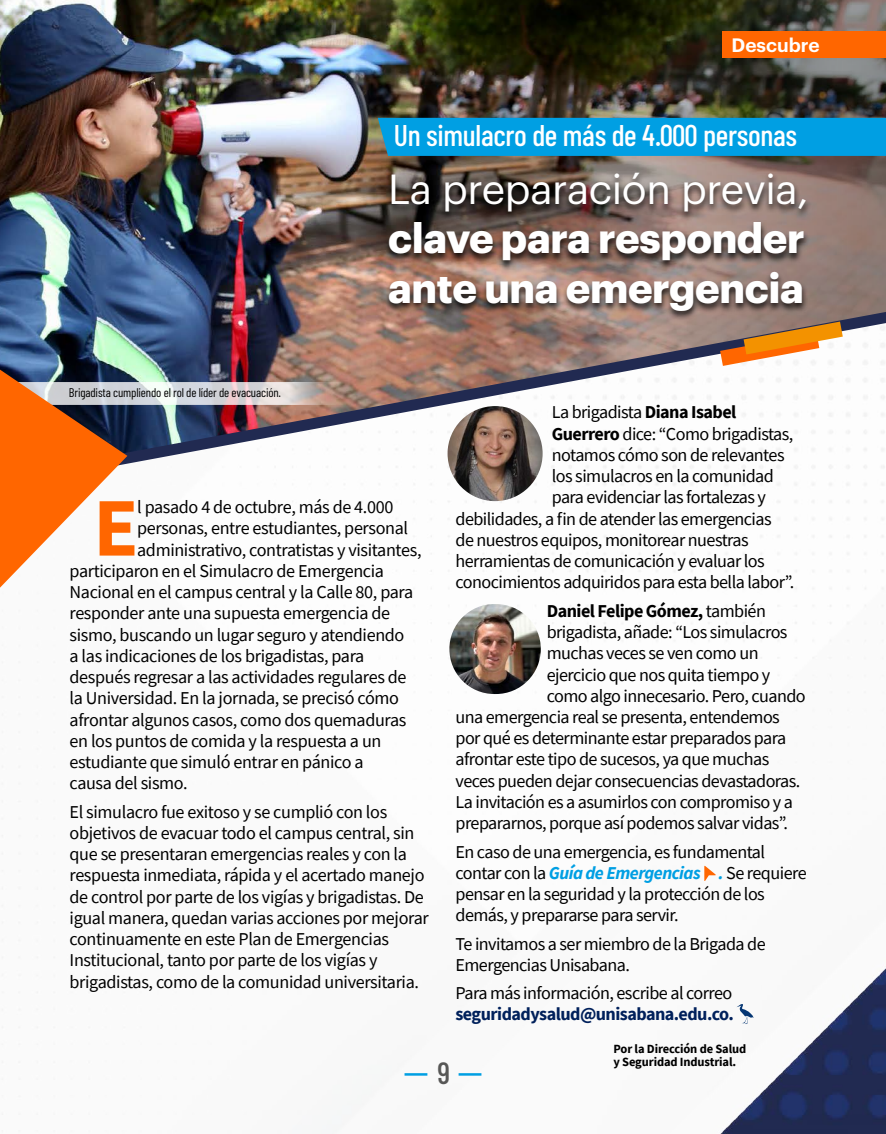
<style>
.page{position:relative;width:886px;height:1134px;background:#fff}
.page>*{position:absolute;margin:0;border:0;box-sizing:border-box;transform-origin:0 0}
.t1{font:700 83.25px "Source Sans Pro";color:#f60}
.t2{font:700 41.12px/49.4px "Graphik";letter-spacing:-.01em;color:#fff}
.t3{font:41.12px "Graphik";letter-spacing:-.01em;color:#fff}
.t4{font:500 30.75px "Barlow Condensed";color:#575756}
.t5{font:500 30px "Barlow Condensed";letter-spacing:-.01em;color:#fff}
.t6{font:600 19px "Graphik";color:#fff}
.t7{font:18.12px/21.2px "Source Sans Pro";letter-spacing:-.03em;color:#000}
.t8{font:700 18.12px "Source Sans Pro";letter-spacing:-.03em;color:#00205b}
.t9{font:700 18.12px "Source Sans Pro";letter-spacing:-.03em;color:#000}
.t10{font:12.5px "Barlow Condensed";letter-spacing:-.01em;color:#000}
.t11{font:700 12.5px/13.8px "Source Sans Pro";letter-spacing:-.01em;color:#000}
.s1{font-weight:700}
.s2{font-weight:400}
.s3{font-weight:700;font-style:italic;color:#009fe3}
</style>
<div class="page">
<img style="left:2px;top:489px;width:884px;height:645px">
<img style="left:0;top:0;width:360px;height:312px">
<img style="left:360px;top:0;width:526px;height:312px">
<img style="left:0;top:312px;width:886px;height:174px">
<svg style="left:736px;top:1004px;width:18px;height:20px"></svg>
<div style="left:378px;top:118px;width:508px;height:38px;background:#009fe3"></div>
<div style="left:383px;top:171px;width:428px;height:149px;background:#000;opacity:.8"></div>
<svg style="left:720px;top:322px;width:123px;height:44px"></svg>
<div style="left:723px;top:31px;width:163px;height:26px;background:#f60"></div>
<img style="left:449px;top:604px;width:92px;height:90px;border-radius:45px">
<img style="left:447px;top:406px;width:96px;height:95px;border-radius:48px">
<svg style="left:127px;top:383px;width:233px;height:22px"></svg>
<svg style="left:0;top:349px;width:127px;height:270px"></svg>
<svg style="left:704px;top:866px;width:12px;height:15px"></svg>
<hr style="left:404px;top:1073px;width:23px;height:3px;background:#009fe3">
<hr style="left:459px;top:1073px;width:22px;height:3px;background:#009fe3">
<p class="t6" style="left:731px;top:31px;width:90px">Descubre</p>
<p class="t10" style="left:69px;top:385px;width:214px">Brigadista cumpliendo el rol de líder de evacuación.</p>
<h3 class="t5" style="left:394px;top:117px;width:405px">Un simulacro de más de 4.000 personas</h3>
<h2 class="t3" style="left:388px;top:158px;width:422px">La preparación previa,</h2>
<h2 class="t2" style="left:388px;top:210px;width:418px">clave para responder ante una emergencia</h2>
<h1 class="t1" style="left:93px;top:472px;width:47px">E</h1>
<p class="t7" style="left:137px;top:496px;width:258px">l pasado 4 de octubre, más de 4.000</p>
<p class="t7" style="left:137px;top:518px;width:272px">personas, entre estudiantes, personal</p>
<p class="t7" style="left:137px;top:539px;width:286px">administrativo, contratistas y visitantes,</p>
<p class="t7" style="left:70px;top:560px;width:316px">participaron en el Simulacro de Emergencia</p>
<p class="t7" style="left:70px;top:581px;width:345px">Nacional en el campus central y la Calle 80, para</p>
<p class="t7" style="left:70px;top:602px;width:322px">responder ante una supuesta emergencia de</p>
<p class="t7" style="left:70px;top:624px;width:336px">sismo, buscando un lugar seguro y atendiendo</p>
<p class="t7" style="left:70px;top:645px;width:296px">a las indicaciones de los brigadistas, para</p>
<p class="t7" style="left:70px;top:666px;width:338px">después regresar a las actividades regulares de</p>
<p class="t7" style="left:70px;top:687px;width:331px">la Universidad. En la jornada, se precisó cómo</p>
<p class="t7" style="left:70px;top:709px;width:338px">afrontar algunos casos, como dos quemaduras</p>
<p class="t7" style="left:70px;top:730px;width:313px">en los puntos de comida y la respuesta a un</p>
<p class="t7" style="left:70px;top:751px;width:295px">estudiante que simuló entrar en pánico a</p>
<p class="t7" style="left:70px;top:772px;width:120px">causa del sismo.</p>
<p class="t7" style="left:70px;top:801px;width:361px">El simulacro fue exitoso y se cumplió con los objetivos de evacuar todo el campus central, sin que se presentaran emergencias reales y con la respuesta inmediata, rápida y el acertado manejo de control por parte de los vigías y brigadistas. De igual manera, quedan varias acciones por mejorar continuamente en este Plan de Emergencias Institucional, tanto por parte de los vigías y brigadistas, como de la comunidad universitaria.</p>
<p class="t7" style="left:552px;top:402px;width:186px">La brigadista <span class="s1">Diana Isabel</span></p>
<p class="t7" style="left:552px;top:423px;width:243px"><span class="s1">Guerrero</span> dice: “Como brigadistas,</p>
<p class="t7" style="left:552px;top:444px;width:234px">notamos cómo son de relevantes</p>
<p class="t7" style="left:552px;top:465px;width:224px">los simulacros en la comunidad</p>
<p class="t7" style="left:552px;top:487px;width:216px">para evidenciar las fortalezas y</p>
<p class="t7" style="left:455px;top:508px;width:318px">debilidades, a fin de atender las emergencias</p>
<p class="t7" style="left:455px;top:529px;width:295px">de nuestros equipos, monitorear nuestras</p>
<p class="t7" style="left:455px;top:550px;width:311px">herramientas de comunicación y evaluar los</p>
<p class="t7" style="left:455px;top:572px;width:340px">conocimientos adquiridos para esta bella labor”.</p>
<p class="t9" style="left:547px;top:598px;width:221px">Daniel Felipe Gómez, <span class="s2">también</span></p>
<p class="t7" style="left:547px;top:621px;width:242px">brigadista, añade: “Los simulacros</p>
<p class="t7" style="left:547px;top:642px;width:213px">muchas veces se ven como un</p>
<p class="t7" style="left:547px;top:664px;width:225px">ejercicio que nos quita tiempo y</p>
<p class="t7" style="left:547px;top:685px;width:260px">como algo innecesario. Pero, cuando</p>
<p class="t7" style="left:455px;top:706px;width:326px">una emergencia real se presenta, entendemos</p>
<p class="t7" style="left:455px;top:727px;width:332px">por qué es determinante estar preparados para</p>
<p class="t7" style="left:455px;top:749px;width:315px">afrontar este tipo de sucesos, ya que muchas</p>
<p class="t7" style="left:455px;top:770px;width:346px">veces pueden dejar consecuencias devastadoras.</p>
<p class="t7" style="left:455px;top:791px;width:339px">La invitación es a asumirlos con compromiso y a</p>
<p class="t7" style="left:455px;top:812px;width:334px">prepararnos, porque así podemos salvar vidas”.</p>
<p class="t7" style="left:455px;top:841px;width:353px">En caso de una emergencia, es fundamental contar con la <span class="s3">Guía de Emergencias .</span> Se requiere pensar en la seguridad y la protección de los demás, y prepararse para servir.</p>
<p class="t7" style="left:455px;top:933px;width:312px">Te invitamos a ser miembro de la Brigada de<br>Emergencias Unisabana.</p>
<p class="t7" style="left:455px;top:982px;width:278px">Para más información, escribe al correo</p>
<p class="t8" style="left:455px;top:1002px;width:280px">seguridadysalud@unisabana.edu.co.</p>
<h3 class="t4" style="left:437px;top:1054px;width:14px">9</h3>
<p class="t11" style="left:613px;top:1041px;width:134px">Por la Dirección de Salud y Seguridad Industrial.</p>
</div>
